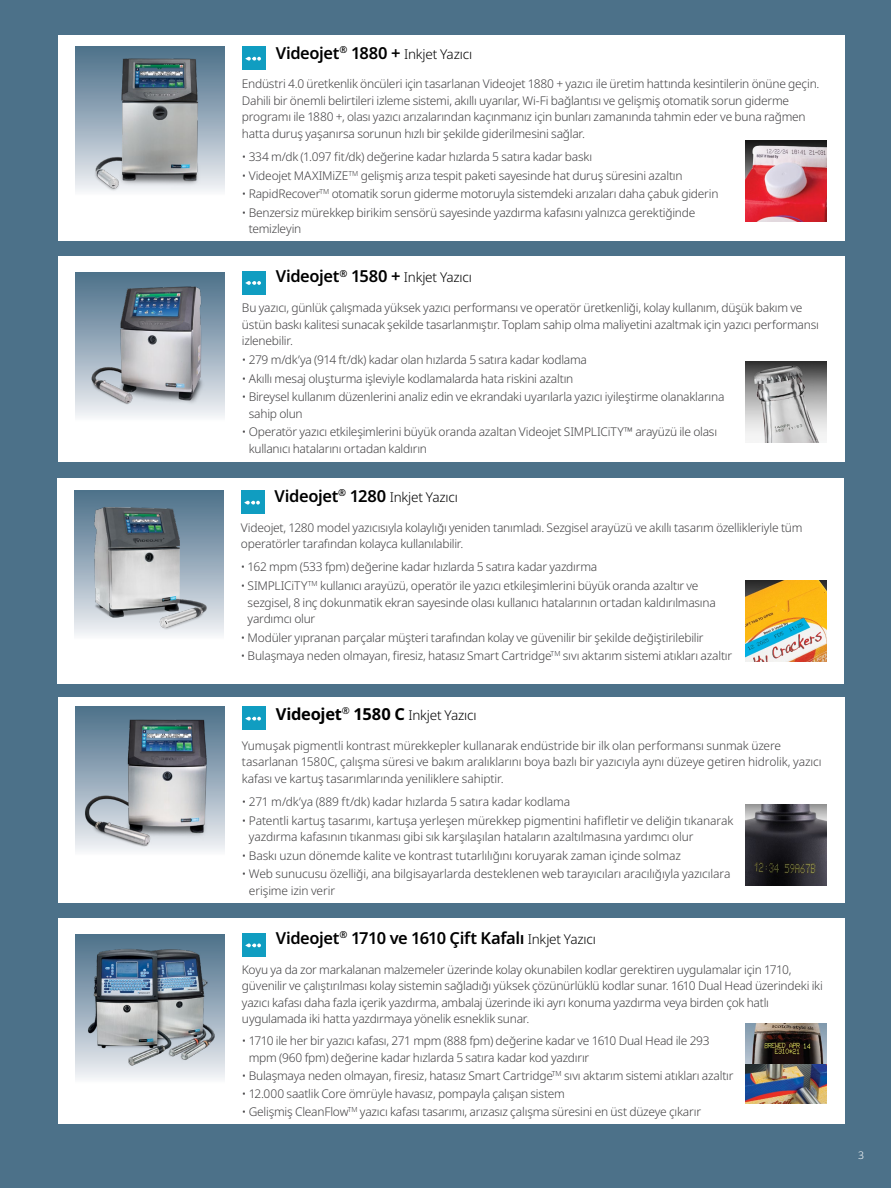
<style>
.page{position:relative;width:891px;height:1188px;background:#4c7189}
.page>*{position:absolute;margin:0;border:0;box-sizing:border-box;transform-origin:0 0}
.t1{font:600 16.5px "Noto Sans";letter-spacing:-.02em;color:#000}
.t2{font:700 16.5px "Noto Sans";letter-spacing:-.015em;color:#000}
.t3{font:300 12px/16.5px "Noto Sans";letter-spacing:-.02em;color:#414042}
.t4{font:300 10.5px "Noto Sans";color:#fff}
.s1{font-weight:300;font-size:13.5px}
</style>
<div class="page">
<div style="left:57px;top:478px;width:786px;height:206px;background:#fff"></div>
<div style="left:75px;top:490px;width:149px;height:149px;background:linear-gradient(to bottom,#486c87,#f2f2f6)"></div>
<img style="left:90px;top:495px;width:119px;height:144px">
<div style="left:241px;top:490px;width:24px;height:24px;background:#109dc1"></div>
<svg style="left:244px;top:501px;width:16px;height:4px"></svg>
<div style="left:58px;top:36px;width:787px;height:205px;background:#fff"></div>
<div style="left:242px;top:46px;width:24px;height:24px;background:#109dc1"></div>
<svg style="left:245px;top:57px;width:16px;height:4px"></svg>
<img style="left:746px;top:581px;width:81px;height:81px">
<div style="left:58px;top:918px;width:787px;height:205px;background:#fff"></div>
<div style="left:242px;top:933px;width:24px;height:24px;background:#109dc1"></div>
<svg style="left:245px;top:944px;width:16px;height:3px"></svg>
<svg style="left:76px;top:934px;width:149px;height:145px"></svg>
<img style="left:76px;top:939px;width:149px;height:134px">
<img style="left:746px;top:1063px;width:81px;height:40px">
<svg style="left:746px;top:1023px;width:81px;height:40px;background:#5c5650"></svg>
<div style="left:58px;top:698px;width:787px;height:205px;background:#fff"></div>
<div style="left:76px;top:706px;width:149px;height:149px;background:linear-gradient(to bottom,#486c87,#f1f2f6)"></div>
<img style="left:77px;top:706px;width:143px;height:149px">
<div style="left:242px;top:706px;width:24px;height:24px;background:#109dc1"></div>
<svg style="left:245px;top:717px;width:16px;height:4px"></svg>
<img style="left:746px;top:804px;width:81px;height:81px">
<div style="left:58px;top:257px;width:787px;height:205px;background:#fff"></div>
<div style="left:242px;top:271px;width:24px;height:23px;background:#109dc1"></div>
<svg style="left:245px;top:281px;width:16px;height:4px"></svg>
<div style="left:76px;top:272px;width:149px;height:149px;background:linear-gradient(to bottom,#486d87,#f2f2f6)"></div>
<img style="left:85px;top:276px;width:130px;height:132px">
<img style="left:746px;top:362px;width:81px;height:81px">
<div style="left:76px;top:46px;width:149px;height:149px;background:linear-gradient(to bottom,#486c87,#f1f2f6)"></div>
<img style="left:87px;top:46px;width:127px;height:149px">
<img style="left:746px;top:140px;width:81px;height:81px">
<h1 class="t1" style="left:276px;top:41px;width:198px">Videojet<sup>®</sup> 1880 + <span class="s1">Inkjet Yazıcı</span></h1>
<p class="t3" style="left:242px;top:76px;width:579px">Endüstri 4.0 üretkenlik öncüleri için tasarlanan Videojet 1880 + yazıcı ile üretim hattında kesintilerin önüne geçin.<br>Dahili bir önemli belirtileri izleme sistemi, akıllı uyarılar, Wi-Fi bağlantısı ve gelişmiş otomatik sorun giderme programı ile 1880 +, olası yazıcı arızalarından kaçınmanız için bunları zamanında tahmin eder ve buna rağmen hatta duruş yaşanırsa sorunun hızlı bir şekilde giderilmesini sağlar.</p>
<p class="t3" style="left:242px;top:149px;width:352px">• 334 m/dk (1.097 fit/dk) değerine kadar hızlarda 5 satıra kadar baskı</p>
<p class="t3" style="left:242px;top:167px;width:442px">• Videojet MAXIMiZE<sup>TM</sup> gelişmiş arıza tespit paketi sayesinde hat duruş süresini azaltın</p>
<p class="t3" style="left:242px;top:186px;width:478px">• RapidRecover<sup>TM</sup> otomatik sorun giderme motoruyla sistemdeki arızaları daha çabuk giderin</p>
<p class="t3" style="left:249px;top:205px;width:448px;text-indent:-7px">• Benzersiz mürekkep birikim sensörü sayesinde yazdırma kafasını yalnızca gerektiğinde temizleyin</p>
<h1 class="t1" style="left:276px;top:265px;width:198px">Videojet<sup>®</sup> 1580 + <span class="s1">Inkjet Yazıcı</span></h1>
<p class="t3" style="left:242px;top:300px;width:578px">Bu yazıcı, günlük çalışmada yüksek yazıcı performansı ve operatör üretkenliği, kolay kullanım, düşük bakım ve üstün baskı kalitesi sunacak şekilde tasarlanmıştır. Toplam sahip olma maliyetini azaltmak için yazıcı performansı izlenebilir.</p>
<p class="t3" style="left:242px;top:352px;width:347px">• 279 m/dk’ya (914 ft/dk) kadar olan hızlarda 5 satıra kadar kodlama</p>
<p class="t3" style="left:242px;top:370px;width:333px">• Akıllı mesaj oluşturma işleviyle kodlamalarda hata riskini azaltın</p>
<p class="t3" style="left:249px;top:389px;width:477px;text-indent:-7px">• Bireysel kullanım düzenlerini analiz edin ve ekrandaki uyarılarla yazıcı iyileştirme olanaklarına sahip olun</p>
<p class="t3" style="left:249px;top:424px;width:470px;text-indent:-7px">• Operatör yazıcı etkileşimlerini büyük oranda azaltan Videojet SIMPLICiTY™ arayüzü ile olası kullanıcı hatalarını ortadan kaldırın</p>
<h1 class="t1" style="left:275px;top:484px;width:185px">Videojet<sup>®</sup> 1280 <span class="s1">Inkjet Yazıcı</span></h1>
<p class="t3" style="left:241px;top:519px;width:563px">Videojet, 1280 model yazıcısıyla kolaylığı yeniden tanımladı. Sezgisel arayüzü ve akıllı tasarım özellikleriyle tüm operatörler tarafından kolayca kullanılabilir.</p>
<p class="t3" style="left:241px;top:559px;width:358px">• 162 mpm (533 fpm) değerine kadar hızlarda 5 satıra kadar yazdırma</p>
<p class="t3" style="left:248px;top:578px;width:470px;text-indent:-7px">• SIMPLICiTY<sup>TM</sup> kullanıcı arayüzü, operatör ile yazıcı etkileşimlerini büyük oranda azaltır ve sezgisel, 8 inç dokunmatik ekran sayesinde olası kullanıcı hatalarının ortadan kaldırılmasına yardımcı olur</p>
<p class="t3" style="left:241px;top:629px;width:464px">• Modüler yıpranan parçalar müşteri tarafından kolay ve güvenilir bir şekilde değiştirilebilir</p>
<p class="t3" style="left:241px;top:648px;width:493px">• Bulaşmaya neden olmayan, firesiz, hatasız Smart Cartridge<sup>TM</sup> sıvı aktarım sistemi atıkları azaltır</p>
<h1 class="t2" style="left:276px;top:702px;width:202px">Videojet<sup>®</sup> 1580 C <span class="s1">Inkjet Yazıcı</span></h1>
<p class="t3" style="left:242px;top:737px;width:581px">Yumuşak pigmentli kontrast mürekkepler kullanarak endüstride bir ilk olan performansı sunmak üzere tasarlanan 1580C, çalışma süresi ve bakım aralıklarını boya bazlı bir yazıcıyla aynı düzeye getiren hidrolik, yazıcı kafası ve kartuş tasarımlarında yeniliklere sahiptir.</p>
<p class="t3" style="left:242px;top:794px;width:330px">• 271 m/dk’ya (889 ft/dk) kadar hızlarda 5 satıra kadar kodlama</p>
<p class="t3" style="left:249px;top:812px;width:486px;text-indent:-7px">• Patentli kartuş tasarımı, kartuşa yerleşen mürekkep pigmentini hafifletir ve deliğin tıkanarak yazdırma kafasının tıkanması gibi sık karşılaşılan hataların azaltılmasına yardımcı olur</p>
<p class="t3" style="left:242px;top:848px;width:441px">• Baskı uzun dönemde kalite ve kontrast tutarlılığını koruyarak zaman içinde solmaz</p>
<p class="t3" style="left:249px;top:866px;width:483px;text-indent:-7px">• Web sunucusu özelliği, ana bilgisayarlarda desteklenen web tarayıcıları aracılığıyla yazıcılara erişime izin verir</p>
<h1 class="t1" style="left:276px;top:926px;width:322px">Videojet<sup>®</sup> 1710 ve 1610 Çift Kafalı <span class="s1">Inkjet Yazıcı</span></h1>
<p class="t3" style="left:242px;top:962px;width:583px">Koyu ya da zor markalanan malzemeler üzerinde kolay okunabilen kodlar gerektiren uygulamalar için 1710, güvenilir ve çalıştırılması kolay sistemin sağladığı yüksek çözünürlüklü kodlar sunar. 1610 Dual Head üzerindeki iki yazıcı kafası daha fazla içerik yazdırma, ambalaj üzerinde iki ayrı konuma yazdırma veya birden çok hatlı uygulamada iki hatta yazdırmaya yönelik esneklik sunar.</p>
<p class="t3" style="left:249px;top:1033px;width:462px;text-indent:-7px">• 1710 ile her bir yazıcı kafası, 271 mpm (888 fpm) değerine kadar ve 1610 Dual Head ile 293 mpm (960 fpm) değerine kadar hızlarda 5 satıra kadar kod yazdırır</p>
<p class="t3" style="left:242px;top:1068px;width:493px">• Bulaşmaya neden olmayan, firesiz, hatasız Smart Cartridge<sup>TM</sup> sıvı aktarım sistemi atıkları azaltır</p>
<p class="t3" style="left:242px;top:1086px;width:325px">• 12.000 saatlik Core ömrüyle havasız, pompayla çalışan sistem</p>
<p class="t3" style="left:242px;top:1104px;width:461px">• Gelişmiş CleanFlow<sup>TM</sup> yazıcı kafası tasarımı, arızasız çalışma süresini en üst düzeye çıkarır</p>
<p class="t4" style="left:858px;top:1148px;width:7px">3</p>
</div>
